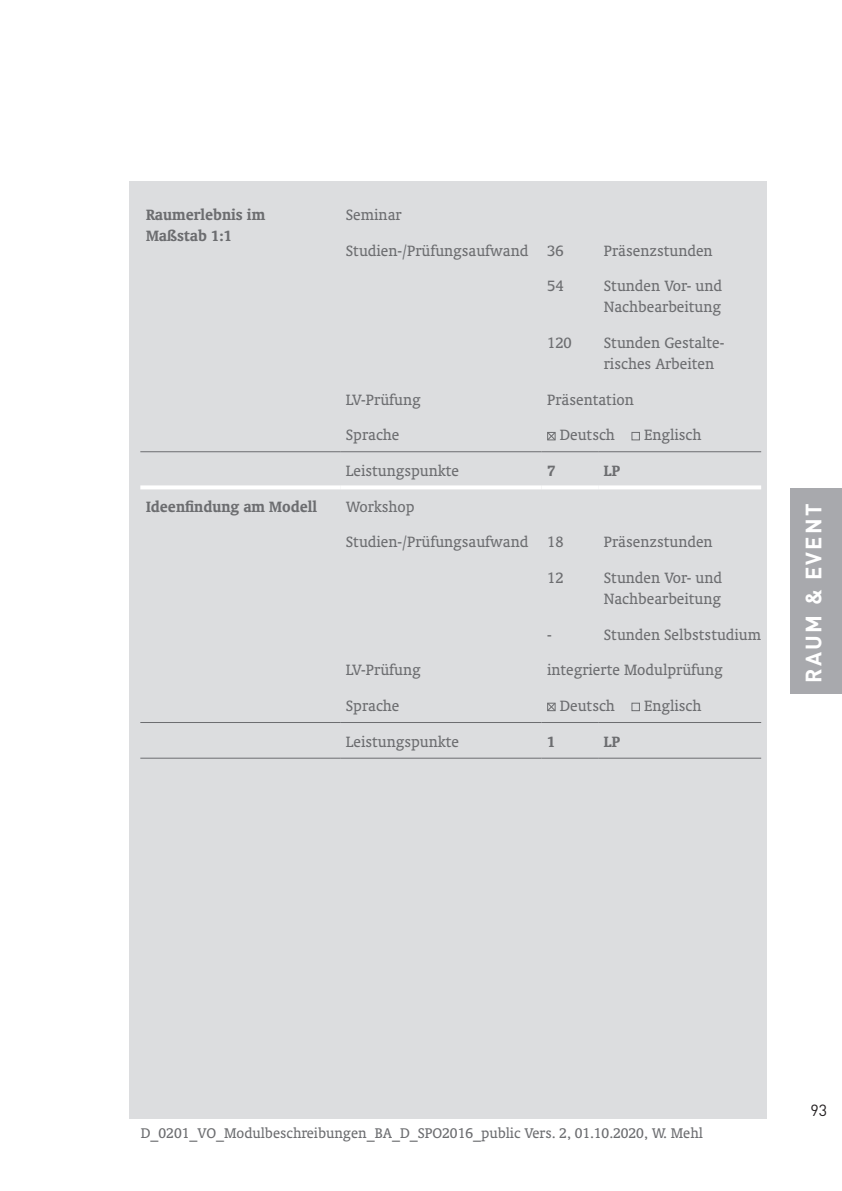
<style>
.page{position:relative;width:842px;height:1191px;background:#fff}
.page>*{position:absolute;margin:0;border:0;box-sizing:border-box;transform-origin:0 0}
.Headline{font:700 22px "DIN";letter-spacing:.1em;color:#fff}
.brotschrift{font:17px/21px "Oranda BT";color:#6c6d70}
.brot_fett{font:700 17px/21px "Oranda BT";color:#6c6d70}
.t1{font:16px "Oranda BT";color:#6c6d70}
.t2{font:16px "DIN";color:#231f20}
</style>
<div class="page">
<div style="left:791px;top:488px;width:51px;height:205px;background:#a8a9ad"></div>
<div style="left:129px;top:181px;width:638px;height:938px;background:#dcdddf"></div>
<hr style="left:140px;top:451px;width:200px;height:1px;background:#6c6d70">
<hr style="left:340px;top:451px;width:201px;height:1px;background:#6c6d70">
<hr style="left:541px;top:451px;width:57px;height:1px;background:#6c6d70">
<hr style="left:598px;top:451px;width:163px;height:1px;background:#6c6d70">
<hr style="left:140px;top:722px;width:200px;height:1px;background:#6c6d70">
<hr style="left:340px;top:722px;width:201px;height:1px;background:#6c6d70">
<hr style="left:541px;top:722px;width:57px;height:1px;background:#6c6d70">
<hr style="left:598px;top:722px;width:163px;height:1px;background:#6c6d70">
<svg style="left:140px;top:485px;width:200px;height:4px"></svg>
<svg style="left:340px;top:485px;width:201px;height:4px"></svg>
<svg style="left:541px;top:485px;width:57px;height:4px"></svg>
<svg style="left:598px;top:485px;width:163px;height:4px"></svg>
<hr style="left:140px;top:757px;width:200px;height:1px;background:#6c6d70">
<hr style="left:340px;top:757px;width:201px;height:1px;background:#6c6d70">
<hr style="left:541px;top:757px;width:57px;height:1px;background:#6c6d70">
<hr style="left:598px;top:757px;width:163px;height:1px;background:#6c6d70">
<svg style="left:547px;top:432px;width:9px;height:9px"></svg>
<div style="left:631px;top:432px;width:9px;height:8px;border:1px solid #6c6d70"></div>
<svg style="left:547px;top:702px;width:9px;height:10px"></svg>
<div style="left:631px;top:702px;width:9px;height:9px;border:1px solid #6c6d70"></div>
<p class="brot_fett" style="left:146px;top:204px;width:121px">Raumerlebnis im<br>Maßstab 1:1</p>
<p class="brotschrift" style="left:346px;top:204px;width:57px">Seminar</p>
<p class="brotschrift" style="left:346px;top:240px;width:184px">Studien-/Prüfungsaufwand</p>
<p class="brotschrift" style="left:547px;top:240px;width:18px">36</p>
<p class="brotschrift" style="left:604px;top:240px;width:110px">Präsenzstunden</p>
<p class="brotschrift" style="left:547px;top:275px;width:18px">54</p>
<p class="brotschrift" style="left:604px;top:275px;width:120px">Stunden Vor- und<br>Nachbearbeitung</p>
<p class="brotschrift" style="left:547px;top:332px;width:26px">120</p>
<p class="brotschrift" style="left:604px;top:332px;width:121px">Stunden Gestalte&shy;risches Arbeiten</p>
<p class="brotschrift" style="left:346px;top:389px;width:76px">LV-Prüfung</p>
<p class="brotschrift" style="left:547px;top:389px;width:88px">Präsentation</p>
<p class="brotschrift" style="left:346px;top:424px;width:55px">Sprache</p>
<p class="brotschrift" style="left:560px;top:424px;width:57px">Deutsch</p>
<p class="brotschrift" style="left:644px;top:424px;width:59px">Englisch</p>
<p class="brotschrift" style="left:346px;top:460px;width:115px">Leistungspunkte</p>
<p class="brot_fett" style="left:547px;top:460px;width:10px">7</p>
<p class="brot_fett" style="left:604px;top:460px;width:18px">LP</p>
<p class="brot_fett" style="left:146px;top:495px;width:173px">Ideenfindung am Modell</p>
<p class="brotschrift" style="left:346px;top:496px;width:70px">Workshop</p>
<p class="brotschrift" style="left:346px;top:531px;width:184px">Studien-/Prüfungsaufwand</p>
<p class="brotschrift" style="left:547px;top:531px;width:18px">18</p>
<p class="brotschrift" style="left:604px;top:531px;width:110px">Präsenzstunden</p>
<p class="brotschrift" style="left:547px;top:567px;width:18px">12</p>
<p class="brotschrift" style="left:604px;top:567px;width:120px">Stunden Vor- und<br>Nachbearbeitung</p>
<p class="brotschrift" style="left:547px;top:624px;width:6px">-</p>
<p class="brotschrift" style="left:604px;top:624px;width:159px">Stunden Selbststudium</p>
<p class="brotschrift" style="left:346px;top:659px;width:76px">LV-Prüfung</p>
<p class="brotschrift" style="left:547px;top:659px;width:177px">integrierte Modulprüfung</p>
<p class="brotschrift" style="left:346px;top:695px;width:55px">Sprache</p>
<p class="brotschrift" style="left:560px;top:695px;width:57px">Deutsch</p>
<p class="brotschrift" style="left:644px;top:695px;width:59px">Englisch</p>
<p class="brotschrift" style="left:346px;top:731px;width:115px">Leistungspunkte</p>
<p class="brot_fett" style="left:547px;top:730px;width:10px">1</p>
<p class="brot_fett" style="left:604px;top:730px;width:18px">LP</p>
<p class="Headline" style="left:799px;top:682px;width:180px;rotate:-90deg">RAUM &amp; EVENT</p>
<p class="t1" style="left:141px;top:1124px;width:564px">D_0201_VO_Modulbeschreibungen_BA_D_SPO2016_public Vers. 2, 01.10.2020, W. Mehl</p>
<p class="t2" style="left:810px;top:1100px;width:18px">93</p>
</div>
